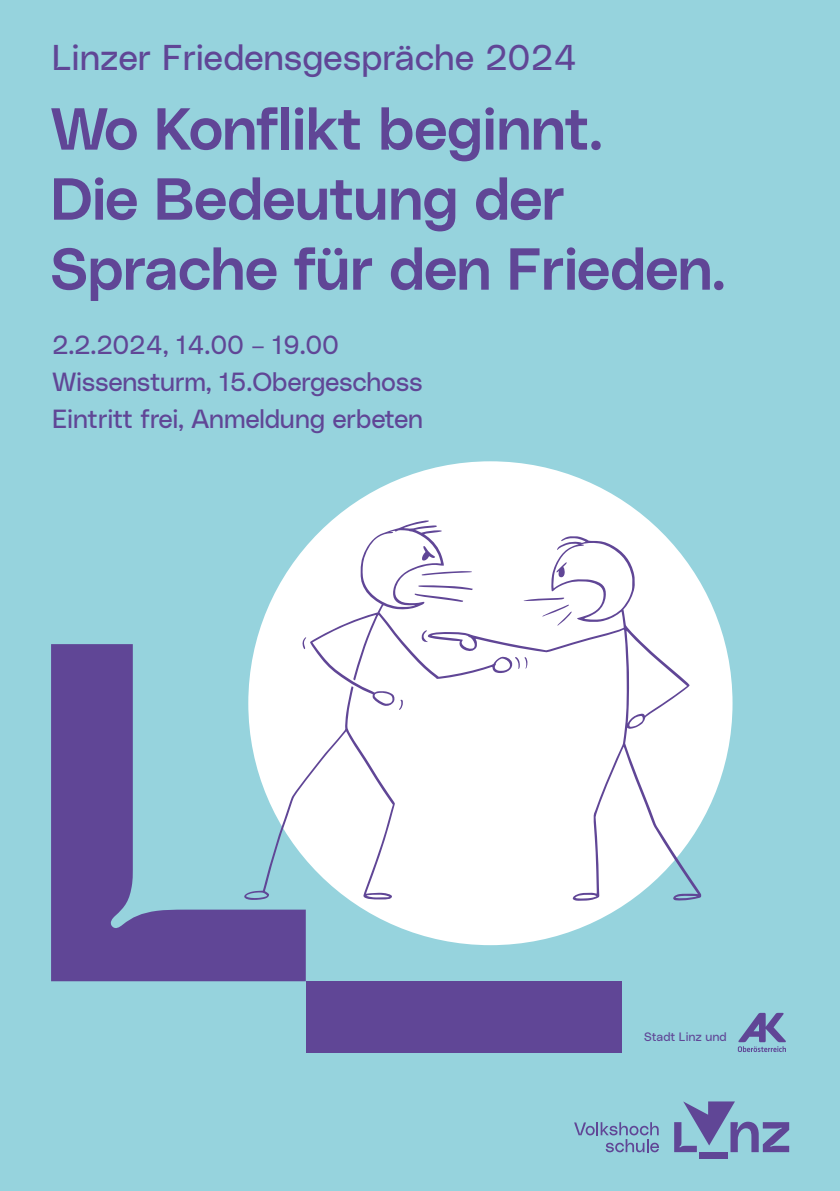
<style>
.page{position:relative;width:840px;height:1191px;background:#fff}
.page>*{position:absolute;margin:0;border:0;box-sizing:border-box;transform-origin:0 0}
.t1{font:58.8px/70px "Lentia Nova Median";letter-spacing:-.01em;color:#604696}
.t2{font:35.6px "Lentia Nova Neutral";letter-spacing:-.01em;color:#604696}
.t3{font:26px/36.8px "Lentia Nova Neutral";letter-spacing:-.02em;color:#604696}
.t4{font:12.2px "Lentia Nova Neutral";letter-spacing:-.01em;color:#604696}
</style>
<div class="page">
<div style="left:0;top:0;width:839px;height:1191px;background:#96d3dd"></div>
<div style="left:305px;top:981px;width:316px;height:71px;background:#604696"></div>
<svg style="left:51px;top:644px;width:254px;height:337px;fill:#604696"></svg>
<div style="left:699px;top:1152px;width:28px;height:6px;background:#604696"></div>
<svg style="left:674px;top:1101px;width:114px;height:51px"></svg>
<svg style="left:574px;top:1122px;width:84px;height:30px"></svg>
<div style="left:248px;top:461px;width:484px;height:484px;background:#fff;border-radius:50%"></div>
<svg style="left:241px;top:520px;width:460px;height:381px"></svg>
<svg style="left:737px;top:1012px;width:48px;height:40px"></svg>
<h2 class="t2" style="left:52px;top:31px;width:527px">Linzer Friedensgespräche 2024</h2>
<h1 class="t1" style="left:51px;top:89px;width:675px">Wo Konflikt beginnt.<br>Die Bedeutung der<br>Sprache für den Frieden.</h1>
<p class="t3" style="left:52px;top:325px;width:372px">2.2.2024, 14.00 – 19.00<br>Wissensturm, 15.Obergeschoss<br>Eintritt frei, Anmeldung erbeten</p>
<p class="t4" style="left:643px;top:1028px;width:84px">Stadt Linz und</p>
</div>
